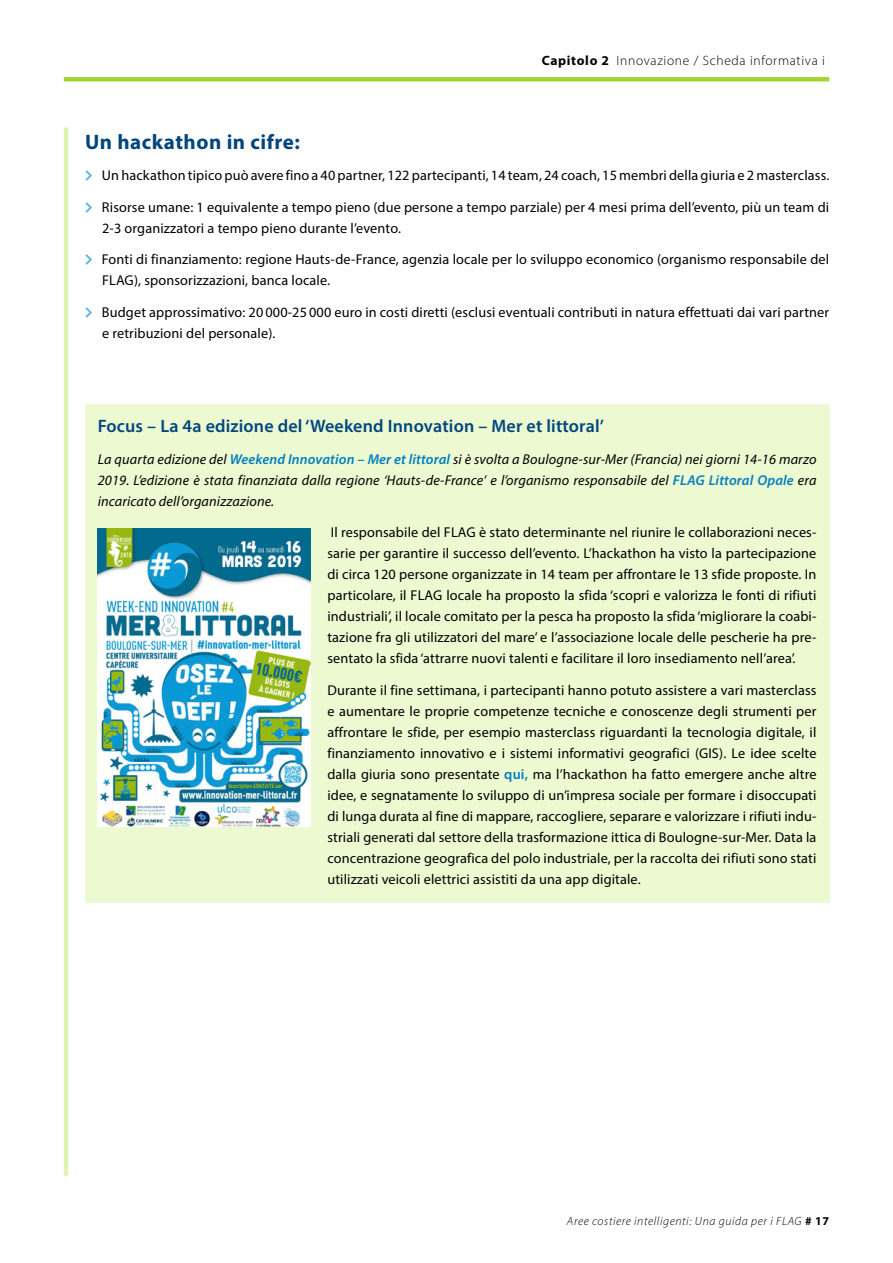
<style>
.page{position:relative;width:893px;height:1263px;background:#fff}
.page>*{position:absolute;margin:0;border:0;box-sizing:border-box;transform-origin:0 0}
.Titre_3{font:700 21px "Myriad Pro";letter-spacing:.025em;color:#00467e}
.Exemple_Titre{font:600 18px "Myriad Pro";letter-spacing:.01em;color:#00467e}
.Exemple_Box{font:14.25px/21px "Myriad Pro";letter-spacing:.01em;color:#000}
.Exemple_Box-2{font:italic 14.25px/21px "Myriad Pro";letter-spacing:.01em;color:#000;text-align:justify}
.t1{font:300 13.5px "Myriad Pro";letter-spacing:.05em;color:#000}
.t2{font:italic 300 12px "Myriad Pro";letter-spacing:.05em;color:#000}
.s1{font-weight:700}
.s2{font-weight:600;color:#007fbe}
.s3{font-weight:700;font-style:normal}
</style>
<div class="page">
<div style="left:64px;top:77px;width:765px;height:5px;background:#a4d534"></div>
<hr style="left:64px;top:128px;width:4px;height:1048px;background:#e0f4b0">
<div style="left:85px;top:404px;width:744px;height:47px;background:#ecf9d1"></div>
<div style="left:85px;top:438px;width:744px;height:86px;background:#ecf9d1"></div>
<div style="left:85px;top:511px;width:744px;height:170px;background:#ecf9d1"></div>
<div style="left:85px;top:669px;width:744px;height:233px;background:#ecf9d1"></div>
<img style="left:98px;top:528px;width:212px;height:298px">
<p class="t1" style="left:542px;top:52px;width:285px"><span class="s1">Capitolo 2</span> Innovazione / Scheda informativa i</p>
<p class="Titre_3" style="left:85px;top:128px;width:216px">Un hackathon in cifre:</p>
<p class="Exemple_Box" style="left:102px;top:164px;width:729px">Un hackathon tipico può avere fino a 40 partner, 122 partecipanti, 14 team, 24 coach, 15 membri della giuria e 2 masterclass.</p>
<p class="Exemple_Box" style="left:102px;top:196px;width:729px">Risorse umane: 1 equivalente a tempo pieno (due persone a tempo parziale) per 4 mesi prima dell’evento, più un team di<br>2-3 organizzatori a tempo pieno durante l’evento.</p>
<p class="Exemple_Box" style="left:102px;top:248px;width:729px">Fonti di finanziamento: regione Hauts-de-France, agenzia locale per lo sviluppo economico (organismo responsabile del<br>FLAG), sponsorizzazioni, banca locale.</p>
<p class="Exemple_Box" style="left:102px;top:301px;width:729px">Budget approssimativo: 20 000-25 000 euro in costi diretti (esclusi eventuali contributi in natura effettuati dai vari partner e retribuzioni del personale).</p>
<p class="Exemple_Titre" style="left:98px;top:415px;width:508px">Focus – La 4a edizione del ‘Weekend Innovation – Mer et littoral’</p>
<p class="Exemple_Box-2" style="left:98px;top:448px;width:720px">La quarta edizione del <span class="s2">Weekend Innovation – Mer et littoral</span> si è svolta a Boulogne-sur-Mer (Francia) nei giorni 14-16 marzo 2019. L’edizione è stata finanziata dalla regione ‘Hauts-de-France’ e l’organismo responsabile del <span class="s2">FLAG Littoral Opale</span> era incaricato dell’organizzazione.</p>
<p class="Exemple_Box" style="left:327px;top:521px;width:491px;text-align:justify">Il responsabile del FLAG è stato determinante nel riunire le collaborazioni neces&shy;sarie per garantire il successo dell’evento. L’hackathon ha visto la partecipazione di circa 120 persone organizzate in 14 team per affrontare le 13 sfide proposte. In particolare, il FLAG locale ha proposto la sfida ‘scopri e valorizza le fonti di rifiuti industriali’, il locale comitato per la pesca ha proposto la sfida ‘migliorare la coabi&shy;tazione fra gli utilizzatori del mare’ e l’associazione locale delle pescherie ha pre&shy;sentato la sfida ‘attrarre nuovi talenti e facilitare il loro insediamento nell’area’.</p>
<p class="Exemple_Box" style="left:327px;top:679px;width:491px;text-align:justify">Durante il fine settimana, i partecipanti hanno potuto assistere a vari masterclass e aumentare le proprie competenze tecniche e conoscenze degli strumenti per affrontare le sfide, per esempio masterclass riguardanti la tecnologia digitale, il finanziamento innovativo e i sistemi informativi geografici (GIS). Le idee scelte dalla giuria sono presentate <span class="s2">qui,</span> ma l’hackathon ha fatto emergere anche altre idee, e segnatamente lo sviluppo di un’impresa sociale per formare i disoccupati di lunga durata al fine di mappare, raccogliere, separare e valorizzare i rifiuti indu&shy;striali generati dal settore della trasformazione ittica di Boulogne-sur-Mer. Data la concentrazione geografica del polo industriale, per la raccolta dei rifiuti sono stati utilizzati veicoli elettrici assistiti da una app digitale.</p>
<p class="t2" style="left:567px;top:1214px;width:264px">Aree costiere intelligenti: Una guida per i FLAG <span class="s3"># 17</span></p>
</div>
